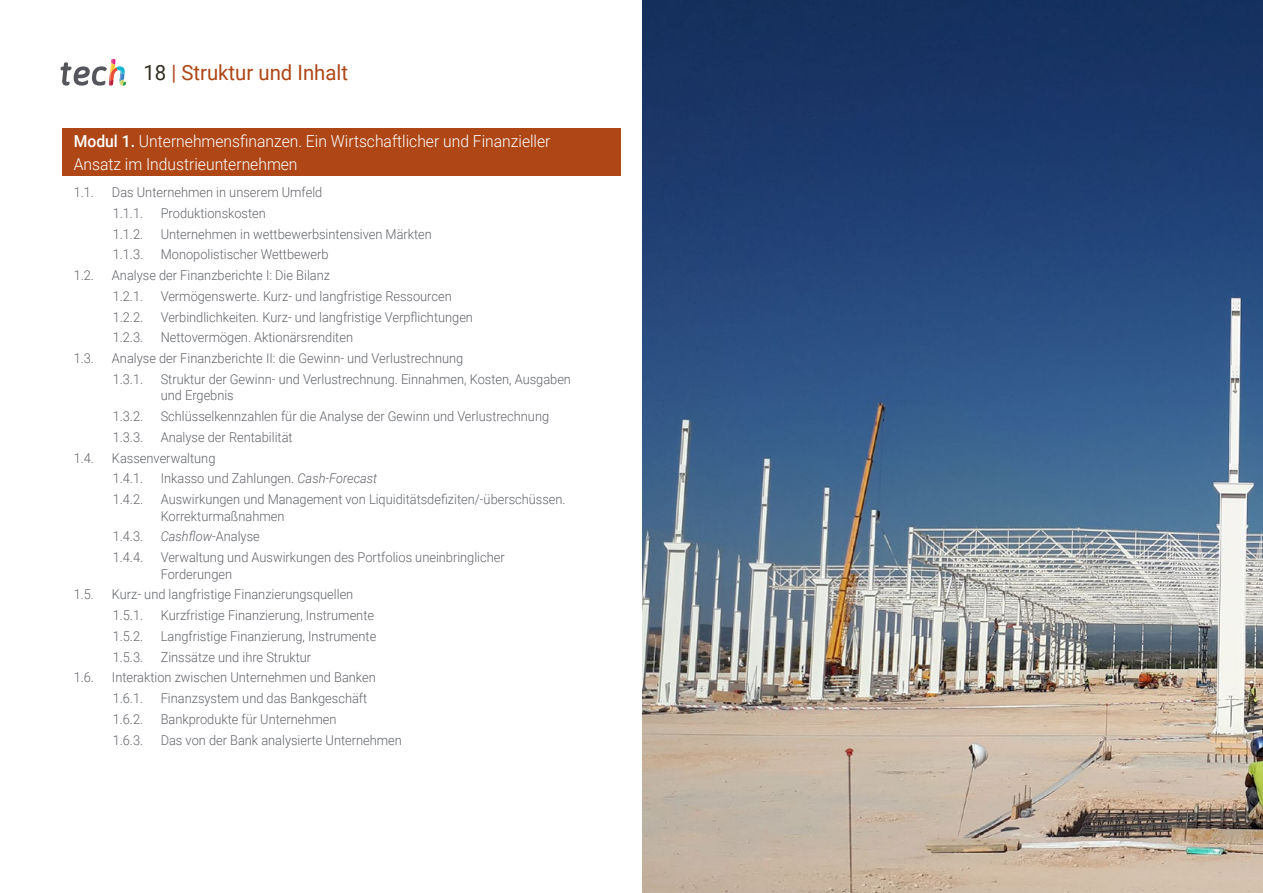
<style>
.page{position:relative;width:1263px;height:893px;background:#fff}
.page>*{position:absolute;margin:0;border:0;box-sizing:border-box;transform-origin:0 0}
.t1{font:21px "Roboto";color:#ae4615}
.t2{font:300 16.5px/22.5px "Roboto";color:#fff;scale:.95 1}
.t3{font:300 13.5px/20.7px "Roboto";color:#61646a;scale:.95 1}
.t4{font:italic 300 13.5px "Roboto";color:#61646a;scale:.95 1}
.s1{color:#312e20}
.s2{font-weight:500}
.s3{font-style:italic}
.s4{font-style:normal}
</style>
<div class="page">
<div style="left:63px;top:129px;width:558px;height:47px;background:#ae4615"></div>
<svg style="left:61px;top:59px;width:65px;height:27px"></svg>
<img style="left:642px;top:0;width:621px;height:893px">
<h1 class="t1" style="left:144px;top:57px;width:206px"><span class="s1">18</span> | Struktur und Inhalt</h1>
<p class="t2" style="left:74px;top:130px;width:503px"><span class="s2">Modul 1.</span> Unternehmensfinanzen. Ein Wirtschaftlicher und Finanzieller<br>Ansatz im Industrieunternehmen</p>
<p class="t3" style="left:74px;top:181px;width:23px">1.1.</p>
<p class="t3" style="left:112px;top:181px;width:223px">Das Unternehmen in unserem Umfeld<br>1.1.1.</p>
<p class="t3" style="left:161px;top:202px;width:112px">Produktionskosten</p>
<p class="t3" style="left:113px;top:223px;width:34px">1.1.2.</p>
<p class="t3" style="left:161px;top:223px;width:287px">Unternehmen in wettbewerbsintensiven Märkten</p>
<p class="t3" style="left:113px;top:244px;width:34px">1.1.3.</p>
<p class="t3" style="left:161px;top:244px;width:178px">Monopolistischer Wettbewerb</p>
<p class="t3" style="left:74px;top:264px;width:23px">1.2.</p>
<p class="t3" style="left:112px;top:264px;width:231px">Analyse der Finanzberichte I: Die Bilanz<br>1.2.1.</p>
<p class="t3" style="left:161px;top:285px;width:308px">Vermögenswerte. Kurz- und langfristige Ressourcen</p>
<p class="t3" style="left:113px;top:306px;width:34px">1.2.2.</p>
<p class="t3" style="left:161px;top:306px;width:330px">Verbindlichkeiten. Kurz- und langfristige Verpflichtungen</p>
<p class="t3" style="left:113px;top:327px;width:34px">1.2.3.</p>
<p class="t3" style="left:161px;top:327px;width:204px">Nettovermögen. Aktionärsrenditen</p>
<p class="t3" style="left:74px;top:347px;width:23px">1.3.</p>
<p class="t3" style="left:112px;top:347px;width:371px">Analyse der Finanzberichte II: die Gewinn- und Verlustrechnung<br>1.3.1.</p>
<p class="t3" style="left:161px;top:370px;width:433px;line-height:16.5px">Struktur der Gewinn- und Verlustrechnung. Einnahmen, Kosten, Ausgaben und Ergebnis</p>
<p class="t3" style="left:113px;top:405px;width:34px">1.3.2.</p>
<p class="t3" style="left:161px;top:405px;width:410px">Schlüsselkennzahlen für die Analyse der Gewinn und Verlustrechnung</p>
<p class="t3" style="left:113px;top:426px;width:34px">1.3.3.</p>
<p class="t3" style="left:161px;top:426px;width:140px">Analyse der Rentabilität</p>
<p class="t3" style="left:74px;top:447px;width:23px">1.4.</p>
<p class="t3" style="left:112px;top:447px;width:110px">Kassenverwaltung<br>1.4.1.</p>
<p class="t3" style="left:161px;top:468px;width:230px">Inkasso und Zahlungen. <span class="s3">Cash-Forecast</span></p>
<p class="t3" style="left:113px;top:488px;width:34px">1.4.2.</p>
<p class="t3" style="left:161px;top:490px;width:428px;line-height:16.5px">Auswirkungen und Management von Liquiditätsdefiziten/-überschüssen.<br>Korrekturmaßnahmen</p>
<p class="t3" style="left:113px;top:526px;width:34px">1.4.3.</p>
<p class="t4" style="left:161px;top:527px;width:106px">Cashflow<span class="s4">-Analyse</span></p>
<p class="t3" style="left:113px;top:546px;width:34px">1.4.4.</p>
<p class="t3" style="left:161px;top:548px;width:364px;line-height:16.5px">Verwaltung und Auswirkungen des Portfolios uneinbringlicher<br>Forderungen</p>
<p class="t3" style="left:74px;top:584px;width:23px">1.5.</p>
<p class="t3" style="left:112px;top:584px;width:256px">Kurz- und langfristige Finanzierungsquellen<br>1.5.1.</p>
<p class="t3" style="left:161px;top:604px;width:226px">Kurzfristige Finanzierung, Instrumente</p>
<p class="t3" style="left:113px;top:625px;width:34px">1.5.2.</p>
<p class="t3" style="left:161px;top:625px;width:228px">Langfristige Finanzierung, Instrumente</p>
<p class="t3" style="left:113px;top:646px;width:34px">1.5.3.</p>
<p class="t3" style="left:161px;top:646px;width:160px">Zinssätze und ihre Struktur</p>
<p class="t3" style="left:74px;top:667px;width:23px">1.6.</p>
<p class="t3" style="left:112px;top:667px;width:279px">Interaktion zwischen Unternehmen und Banken<br>1.6.1.</p>
<p class="t3" style="left:161px;top:687px;width:219px">Finanzsystem und das Bankgeschäft</p>
<p class="t3" style="left:113px;top:708px;width:34px">1.6.2.</p>
<p class="t3" style="left:161px;top:708px;width:187px">Bankprodukte für Unternehmen</p>
<p class="t3" style="left:113px;top:729px;width:34px">1.6.3.</p>
<p class="t3" style="left:161px;top:729px;width:255px">Das von der Bank analysierte Unternehmen</p>
</div>
